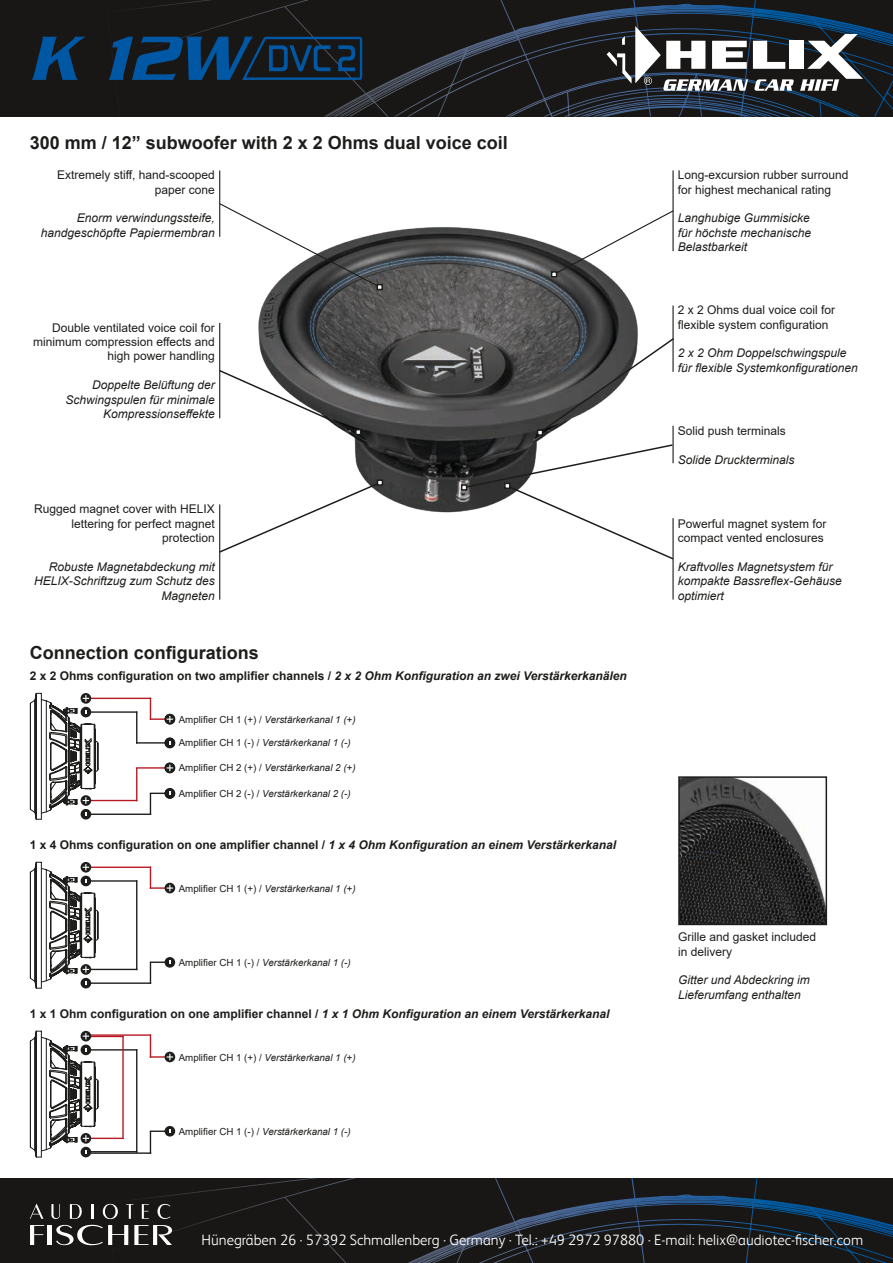
<style>
.page{position:relative;width:893px;height:1263px;background:#fff}
.page>*{position:absolute;margin:0;border:0;box-sizing:border-box;transform-origin:0 0}
.t1{font:italic 500 67.5px "Serpentine";color:#0058a4}
.t2{font:700 18px "Arial";color:#1d1d1b}
.t3{font:300 15px "FS Albert";color:#fff}
.t4{font:italic 12px/14.4px "Arial";color:#1d1d1b;text-align:right}
.t5{font:12px/14.4px "Arial";color:#1d1d1b}
.t6{font:700 12px "Arial";color:#1d1d1b}
.t7{font:italic 9.75px "Arial";color:#1d1d1b}
.s1{font-style:italic}
.s2{font-style:normal}
</style>
<div class="page">
<div style="left:0;top:1178px;width:893px;height:85px;background:#181715"></div>
<svg style="left:408px;top:1178px;width:348px;height:85px"></svg>
<div style="left:0;top:0;width:893px;height:117px;background:#181715"></div>
<div style="left:789px;top:41px;width:14px;height:28px;background:#fff"></div>
<svg style="left:800px;top:34px;width:63px;height:57px"></svg>
<svg style="left:30px;top:1203px;width:13px;height:16px"></svg>
<svg style="left:30px;top:1225px;width:14px;height:20px"></svg>
<hr style="left:48px;top:1225px;width:4px;height:20px;background:#fff">
<svg style="left:51px;top:1203px;width:121px;height:42px"></svg>
<hr style="left:672px;top:170px;width:2px;height:81px;background:#1d1d1b">
<hr style="left:219px;top:170px;width:1px;height:67px;background:#1d1d1b">
<img style="left:258px;top:227px;width:380px;height:286px">
<hr style="left:219px;top:504px;width:1px;height:96px;background:#1d1d1b">
<hr style="left:672px;top:518px;width:2px;height:82px;background:#1d1d1b">
<hr style="left:219px;top:323px;width:1px;height:95px;background:#1d1d1b">
<hr style="left:672px;top:306px;width:2px;height:66px;background:#1d1d1b">
<hr style="left:672px;top:426px;width:2px;height:37px;background:#1d1d1b">
<svg style="left:219px;top:480px;width:163px;height:74px"></svg>
<div style="left:377px;top:479px;width:6px;height:7px;border:2px solid #1d1d1b"></div>
<svg style="left:219px;top:369px;width:142px;height:66px"></svg>
<svg style="left:219px;top:202px;width:164px;height:88px"></svg>
<svg style="left:552px;top:209px;width:122px;height:68px"></svg>
<div style="left:551px;top:271px;width:6px;height:7px;border:2px solid #1d1d1b"></div>
<svg style="left:538px;top:337px;width:136px;height:98px"></svg>
<div style="left:537px;top:429px;width:6px;height:7px;border:2px solid #1d1d1b"></div>
<svg style="left:462px;top:443px;width:212px;height:118px"></svg>
<div style="left:461px;top:484px;width:6px;height:7px;border:2px solid #1d1d1b"></div>
<svg style="left:242px;top:0;width:552px;height:93px"></svg>
<hr style="left:91px;top:866px;width:60px;height:2px;background:#b71923">
<hr style="left:90px;top:969px;width:47px;height:1px;background:#1d1d1b">
<hr style="left:90px;top:982px;width:61px;height:2px;background:#1d1d1b">
<hr style="left:91px;top:880px;width:46px;height:2px;background:#1d1d1b">
<hr style="left:91px;top:1034px;width:60px;height:2px;background:#b71923">
<hr style="left:90px;top:1138px;width:34px;height:1px;background:#b71923">
<hr style="left:91px;top:1152px;width:60px;height:2px;background:#1d1d1b">
<hr style="left:91px;top:1049px;width:46px;height:1px;background:#1d1d1b">
<hr style="left:136px;top:1049px;width:1px;height:104px;background:#1d1d1b">
<svg style="left:165px;top:1052px;width:10px;height:10px"></svg>
<svg style="left:150px;top:1034px;width:23px;height:26px"></svg>
<hr style="left:122px;top:1036px;width:2px;height:103px;background:#b71923">
<hr style="left:91px;top:1036px;width:33px;height:1px;background:#b71923">
<hr style="left:91px;top:1151px;width:46px;height:1px;background:#1d1d1b">
<svg style="left:165px;top:1126px;width:10px;height:10px"></svg>
<svg style="left:150px;top:1129px;width:20px;height:25px"></svg>
<hr style="left:136px;top:880px;width:1px;height:90px;background:#1d1d1b">
<svg style="left:165px;top:883px;width:10px;height:10px"></svg>
<svg style="left:150px;top:866px;width:23px;height:25px"></svg>
<div style="left:165px;top:957px;width:10px;height:11px;background:#1d1d1b;border-radius:50%"></div>
<svg style="left:150px;top:960px;width:20px;height:24px"></svg>
<hr style="left:91px;top:698px;width:60px;height:1px;background:#b71923">
<hr style="left:90px;top:800px;width:47px;height:1px;background:#b71923">
<hr style="left:90px;top:813px;width:61px;height:2px;background:#1d1d1b">
<hr style="left:91px;top:711px;width:46px;height:2px;background:#1d1d1b">
<svg style="left:30px;top:692px;width:69px;height:128px"></svg>
<hr style="left:136px;top:768px;width:1px;height:33px;background:#b71923">
<hr style="left:136px;top:711px;width:1px;height:33px;background:#1d1d1b">
<hr style="left:136px;top:742px;width:29px;height:2px;background:#1d1d1b">
<hr style="left:136px;top:767px;width:30px;height:2px;background:#b71923">
<svg style="left:165px;top:714px;width:10px;height:10px"></svg>
<svg style="left:150px;top:698px;width:23px;height:24px"></svg>
<div style="left:165px;top:737px;width:10px;height:11px;background:#1d1d1b;border-radius:50%"></div>
<svg style="left:165px;top:763px;width:10px;height:10px"></svg>
<svg style="left:167px;top:765px;width:6px;height:6px"></svg>
<div style="left:165px;top:788px;width:10px;height:11px;background:#1d1d1b;border-radius:50%"></div>
<svg style="left:150px;top:791px;width:20px;height:24px"></svg>
<svg style="left:30px;top:1030px;width:69px;height:128px"></svg>
<svg style="left:30px;top:861px;width:69px;height:128px"></svg>
<img style="left:681px;top:779px;width:143px;height:143px">
<div style="left:678px;top:776px;width:149px;height:149px;border:2px solid #1d1d1b"></div>
<h1 class="t1" style="left:30px;top:20px;width:213px">K 12W</h1>
<h2 class="t2" style="left:30px;top:130px;width:480px">300 mm / 12” subwoofer with 2 x 2 Ohms dual voice coil</h2>
<p class="t5" style="left:57px;top:168px;width:159px;text-align:right">Extremely stiff, hand-scooped paper cone</p>
<p class="t4" style="left:41px;top:211px;width:176px">Enorm verwindungssteife, handgeschöpfte Papiermembran</p>
<p class="t5" style="left:33px;top:320px;width:183px;text-align:right">Double ventilated voice coil for minimum compression effects and high power handling</p>
<p class="t4" style="left:66px;top:378px;width:151px">Doppelte Belüftung der<br>Schwingspulen für minimale<br>Kompressionseffekte</p>
<p class="t5" style="left:34px;top:502px;width:182px;text-align:right">Rugged magnet cover with HELIX lettering for perfect magnet protection</p>
<p class="t4" style="left:34px;top:559px;width:182px">Robuste Magnetabdeckung mit<br>HELIX-Schriftzug zum Schutz des<br>Magneten</p>
<h2 class="t2" style="left:30px;top:640px;width:231px">Connection configurations</h2>
<p class="t6" style="left:30px;top:668px;width:599px">2 x 2 Ohms configuration on two amplifier channels / <span class="s1">2 x 2 Ohm Konfiguration an zwei Verstärkerkanälen</span></p>
<p class="t7" style="left:179px;top:713px;width:178px"><span class="s2">Amplifier CH 1 (+) /</span> Verstärkerkanal 1 (+)</p>
<p class="t7" style="left:179px;top:737px;width:173px"><span class="s2">Amplifier CH 1 (-) /</span> Verstärkerkanal 1 (-)</p>
<p class="t7" style="left:179px;top:762px;width:178px"><span class="s2">Amplifier CH 2 (+) /</span> Verstärkerkanal 2 (+)</p>
<p class="t7" style="left:179px;top:787px;width:173px"><span class="s2">Amplifier CH 2 (-) /</span> Verstärkerkanal 2 (-)</p>
<p class="t6" style="left:30px;top:836px;width:588px">1 x 4 Ohms configuration on one amplifier channel / <span class="s1">1 x 4 Ohm Konfiguration an einem Verstärkerkanal</span></p>
<p class="t7" style="left:179px;top:882px;width:178px"><span class="s2">Amplifier CH 1 (+) /</span> Verstärkerkanal 1 (+)</p>
<p class="t7" style="left:179px;top:956px;width:173px"><span class="s2">Amplifier CH 1 (-) /</span> Verstärkerkanal 1 (-)</p>
<p class="t6" style="left:30px;top:1005px;width:581px">1 x 1 Ohm configuration on one amplifier channel / <span class="s1">1 x 1 Ohm Konfiguration an einem Verstärkerkanal</span></p>
<p class="t7" style="left:179px;top:1051px;width:178px"><span class="s2">Amplifier CH 1 (+) /</span> Verstärkerkanal 1 (+)</p>
<p class="t7" style="left:179px;top:1125px;width:173px"><span class="s2">Amplifier CH 1 (-) /</span> Verstärkerkanal 1 (-)</p>
<p class="t5" style="left:678px;top:168px;width:172px">Long-excursion rubber surround for highest mechanical rating</p>
<p class="t4" style="left:678px;top:211px;width:135px;text-align:justify">Langhubige Gummisicke für höchste mechanische Belastbarkeit</p>
<p class="t5" style="left:678px;top:303px;width:159px">2 x 2 Ohms dual voice coil for flexible system configuration</p>
<p class="t4" style="left:678px;top:346px;width:182px;text-align:left">2 x 2 Ohm Doppelschwingspule für flexible Systemkonfigurationen</p>
<p class="t5" style="left:678px;top:423px;width:110px">Solid push terminals</p>
<p class="t4" style="left:678px;top:453px;width:118px">Solide Druckterminals</p>
<p class="t5" style="left:678px;top:516px;width:150px">Powerful magnet system for compact vented enclosures</p>
<p class="t4" style="left:678px;top:559px;width:166px;text-align:left">Kraftvolles Magnetsystem für kompakte Bassreflex-Gehäuse optimiert</p>
<p class="t5" style="left:678px;top:929px;width:140px">Grille and gasket included in delivery</p>
<p class="t4" style="left:678px;top:973px;width:133px;text-align:left">Gitter und Abdeckring im<br>Lieferumfang enthalten</p>
<p class="t3" style="left:202px;top:1231px;width:663px">Hünegräben 26 · 57392 Schmallenberg · Germany · Tel.: +49 2972 97880 · E-mail: helix@audiotec-fischer.com</p>
</div>
